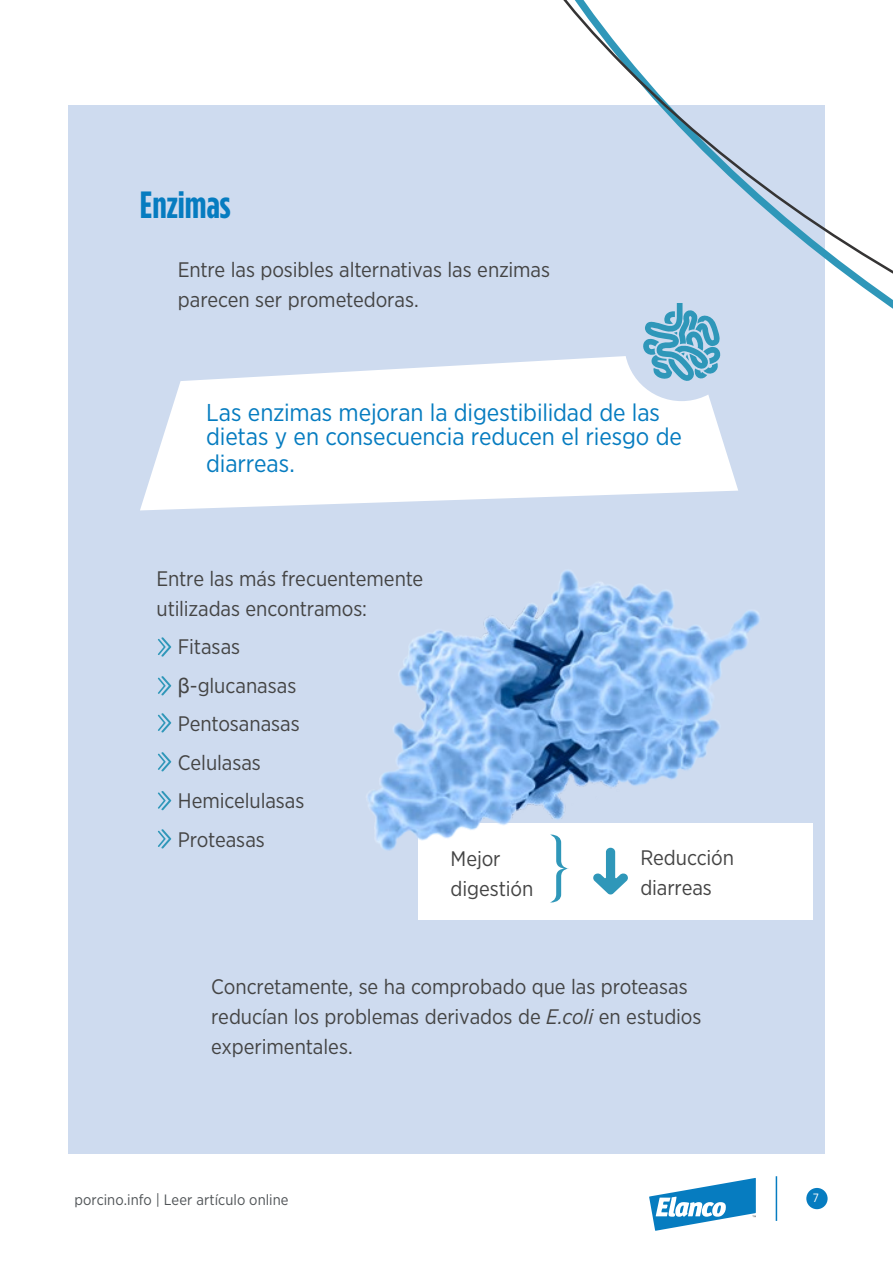
<style>
.page{position:relative;width:893px;height:1263px;background:#fff}
.page>*{position:absolute;margin:0;border:0;box-sizing:border-box;transform-origin:0 0}
.t1{font:700 37.95px "Gotham Condensed";color:#067cc0}
.t2{font:24.3px/24.3px "Gotham Narrow";letter-spacing:-.005em;color:#067cc0}
.t3{font:21px/30px "Gotham Narrow";letter-spacing:-.005em;color:#444}
.t4{font:15px "Gotham Narrow";letter-spacing:.005em;color:#505457}
.t5{font:12px "Gotham Narrow";color:#fff}
.s1{font-family:"Arial"}
.s2{font-style:italic}
</style>
<div class="page">
<div style="left:68px;top:105px;width:757px;height:1048px;background:#cedbef"></div>
<div style="left:806px;top:1188px;width:22px;height:21px;background:#067cc0;border-radius:50%"></div>
<hr style="left:776px;top:1176px;width:1px;height:45px;background:#067cc0">
<svg style="left:649px;top:1178px;width:107px;height:53px"></svg>
<div style="left:419px;top:823px;width:394px;height:97px;background:#fff"></div>
<svg style="left:140px;top:362px;width:598px;height:148px;fill:#fff"></svg>
<svg style="left:158px;top:637px;width:13px;height:20px"></svg>
<svg style="left:158px;top:676px;width:13px;height:19px"></svg>
<svg style="left:158px;top:713px;width:13px;height:20px"></svg>
<svg style="left:158px;top:752px;width:13px;height:19px"></svg>
<svg style="left:158px;top:791px;width:13px;height:19px"></svg>
<svg style="left:158px;top:829px;width:13px;height:20px"></svg>
<img style="left:367px;top:570px;width:393px;height:309px">
<svg style="left:593px;top:848px;width:35px;height:47px"></svg>
<svg style="left:550px;top:834px;width:19px;height:69px"></svg>
<svg style="left:519px;top:370px;width:219px;height:37px"></svg>
<svg style="left:515px;top:0;width:378px;height:370px"></svg>
<h1 class="t1" style="left:140px;top:183px;width:92px">Enzimas</h1>
<p class="t3" style="left:178px;top:254px;width:374px">Entre las posibles alternativas las enzimas parecen ser prometedoras.</p>
<p class="t2" style="left:206px;top:400px;width:477px">Las enzimas mejoran la digestibilidad de las dietas y en consecuencia reducen el riesgo de</p>
<p class="t2" style="left:206px;top:451px;width:90px">diarreas.</p>
<p class="t3" style="left:157px;top:563px;width:268px">Entre las más frecuentemente utilizadas encontramos:</p>
<p class="t3" style="left:178px;top:627px;width:128px;line-height:38.5px">Fitasas <span class="s1">β</span>-glucanasas<br>Pentosanasas<br>Celulasas<br>Hemicelulasas<br>Proteasas</p>
<p class="t3" style="left:451px;top:843px;width:84px">Mejor digestión</p>
<p class="t3" style="left:640px;top:842px;width:95px">Reducción diarreas</p>
<p class="t3" style="left:211px;top:971px;width:492px">Concretamente, se ha comprobado que las proteasas reducían los problemas derivados de <span class="s2">E.coli</span> en estudios experimentales.</p>
<p class="t4" style="left:74px;top:1190px;width:216px">porcino.info | Leer artículo online</p>
<p class="t5" style="left:813px;top:1190px;width:8px">7</p>
</div>
